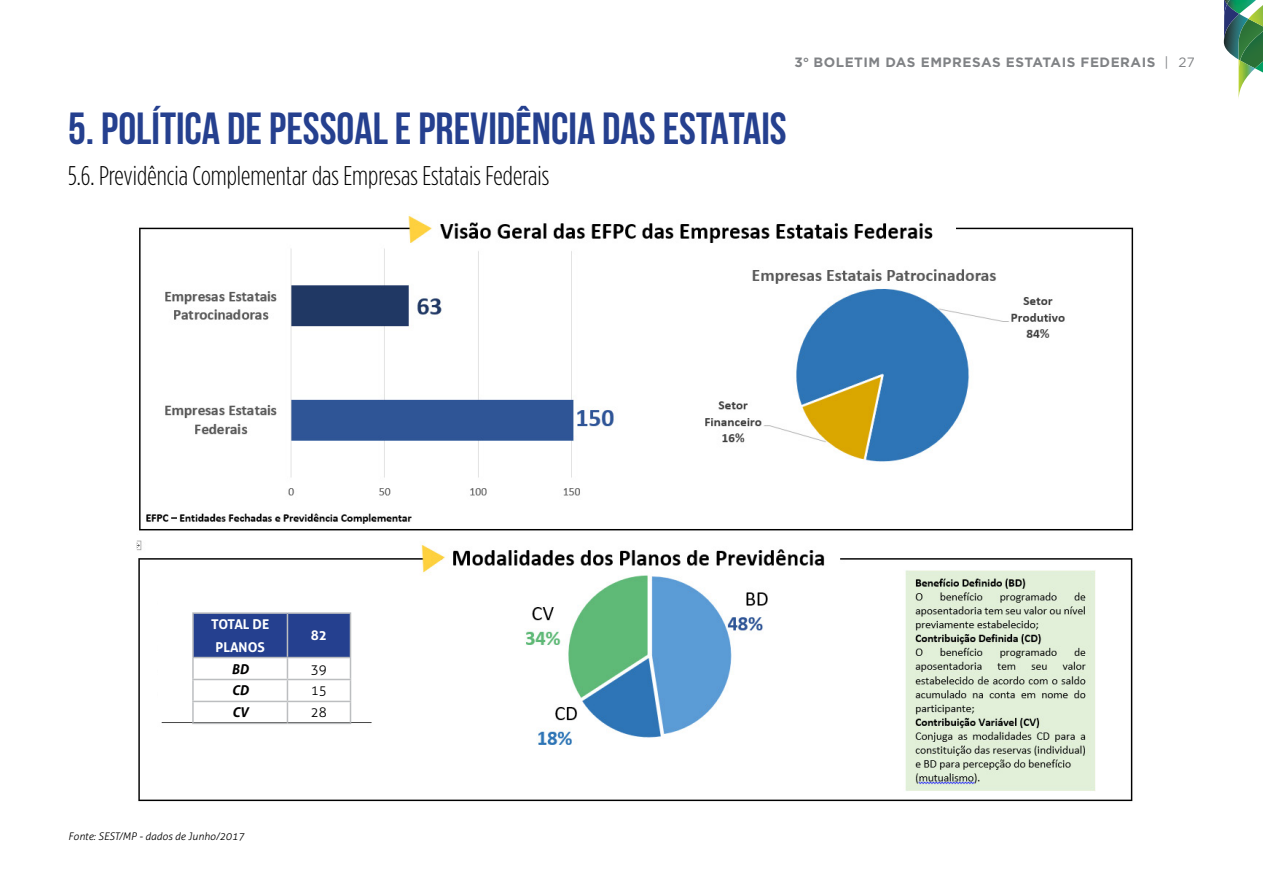
<style>
.page{position:relative;width:1263px;height:893px;background:#fff}
.page>*{position:absolute;margin:0;border:0;box-sizing:border-box;transform-origin:0 0}
.t1{font:700 45px "Bebas Neue";color:#25408f}
.t2{font:300 condensed 27px "Gotham HTF";color:#000}
.t3{font:700 13.5px "Gotham HTF";letter-spacing:.04em;color:#808285}
.t4{font:700 13.5px/22.5px "Aller";color:#fff;text-align:center}
.t5{font:italic 700 13.5px "Aller";color:#000}
.t6{font:300 13.5px "Aller";color:#000}
.t7{font:italic 300 10.5px "Aller";color:#000}
.s1{font-weight:400}
</style>
<div class="page">
<svg style="left:1224px;top:0;width:39px;height:98px"></svg>
<img style="left:138px;top:216px;width:995px;height:585px">
<div style="left:158px;top:581px;width:228px;height:141px;background:#fff"></div>
<hr style="left:192px;top:612px;width:95px;height:2px;background:#bcbec0">
<hr style="left:192px;top:614px;width:2px;height:43px;background:#bcbec0">
<hr style="left:287px;top:612px;width:64px;height:2px;background:#bcbec0">
<hr style="left:192px;top:657px;width:2px;height:22px;background:#bcbec0">
<hr style="left:192px;top:679px;width:95px;height:1px;background:#bcbec0">
<hr style="left:192px;top:680px;width:2px;height:21px;background:#bcbec0">
<hr style="left:192px;top:701px;width:95px;height:1px;background:#bcbec0">
<hr style="left:192px;top:702px;width:2px;height:21px;background:#bcbec0">
<svg style="left:193px;top:613px;width:158px;height:110px"></svg>
<hr style="left:192px;top:723px;width:95px;height:1px;background:#bcbec0">
<hr style="left:287px;top:723px;width:64px;height:1px;background:#bcbec0">
<hr style="left:194px;top:657px;width:93px;height:1px;background:#bcbec0">
<hr style="left:287px;top:657px;width:63px;height:1px;background:#bcbec0">
<p class="t3" style="left:794px;top:54px;width:402px">3<sup>o</sup> BOLETIM DAS EMPRESAS ESTATAIS FEDERAIS <span class="s1">| 27</span></p>
<h1 class="t1" style="left:68px;top:104px;width:720px">5. POLÍTICA DE PESSOAL E PREVIDÊNCIA DAS ESTATAIS</h1>
<p class="t2" style="left:68px;top:162px;width:483px">5.6. Previdência Complementar das Empresas Estatais Federais</p>
<p class="t4" style="left:211px;top:613px;width:59px">TOTAL DE<br>PLANOS</p>
<p class="t4" style="left:311px;top:624px;width:18px">82</p>
<p class="t5" style="left:232px;top:660px;width:19px">BD</p>
<p class="t6" style="left:311px;top:661px;width:18px">39</p>
<p class="t5" style="left:232px;top:682px;width:18px">CD</p>
<p class="t6" style="left:311px;top:682px;width:18px">15</p>
<p class="t5" style="left:232px;top:704px;width:17px">CV</p>
<p class="t6" style="left:311px;top:704px;width:18px">28</p>
<p class="t7" style="left:68px;top:829px;width:178px">Fonte: SEST/MP - dados de Junho/2017</p>
</div>
